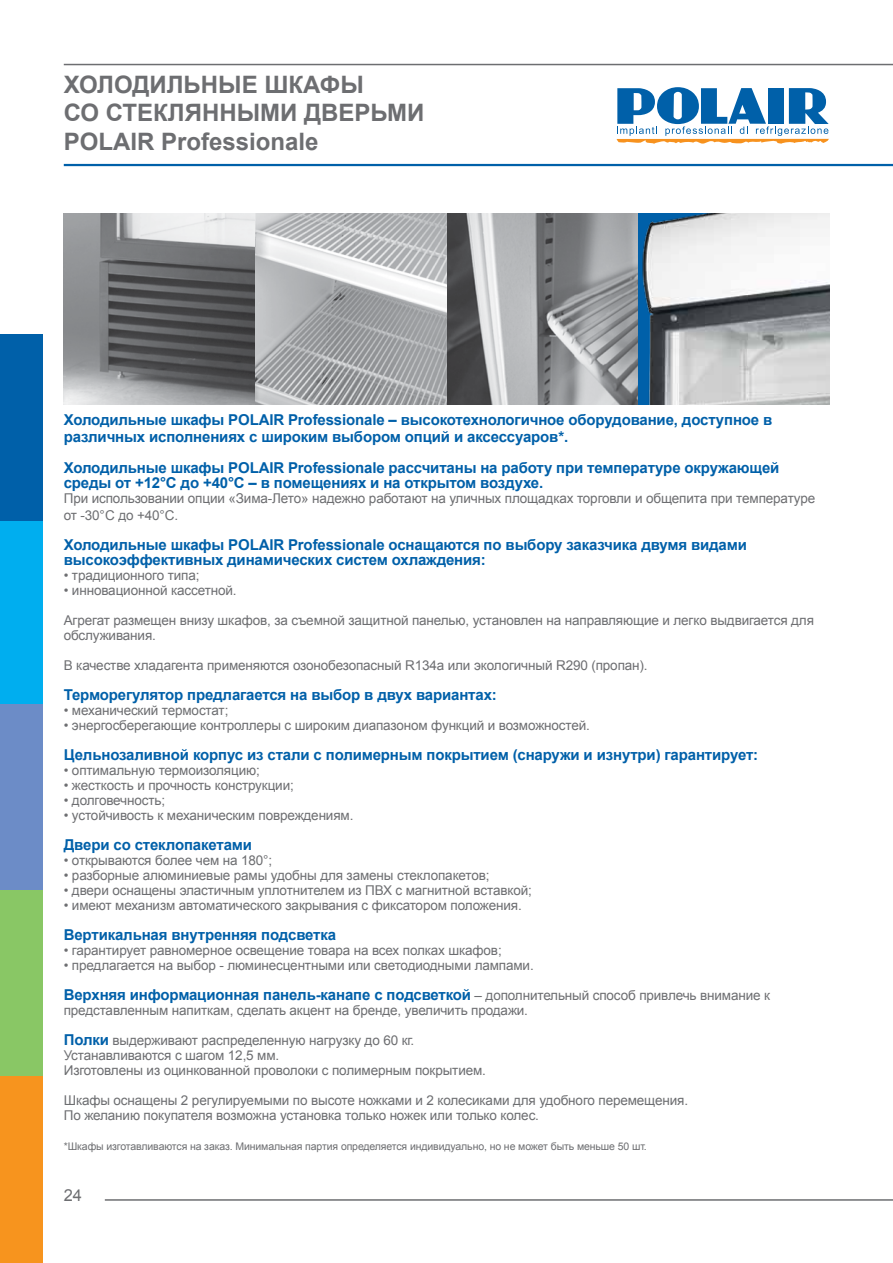
<style>
.page{position:relative;width:893px;height:1263px;background:#fff}
.page>*{position:absolute;margin:0;border:0;box-sizing:border-box;transform-origin:0 0}
.t1{font:700 24px/28.8px "Arial";color:#6d6e71}
.t2{font:16.5px "Arial";color:#6d6e71}
.t3{font:700 15px/15px "Arial";letter-spacing:-.01em;color:#0060a9}
.t4{font:13.5px/15px "Arial";letter-spacing:-.01em;color:#6d6e71}
.t5{font:10.5px "Arial";letter-spacing:-.01em;color:#6d6e71}
.s1{font-weight:400;font-size:13.5px;color:#6d6e71}
.s2{font-weight:700;font-size:15px;color:#0060a9}
</style>
<div class="page">
<div style="left:0;top:520px;width:43px;height:187px;background:#00aeef"></div>
<div style="left:0;top:334px;width:43px;height:186px;background:#0060a9"></div>
<div style="left:0;top:704px;width:43px;height:186px;background:#6c8cc7"></div>
<div style="left:0;top:890px;width:43px;height:187px;background:#89c765"></div>
<div style="left:0;top:1076px;width:43px;height:187px;background:#f7941e"></div>
<svg style="left:617px;top:87px;width:212px;height:57px"></svg>
<hr style="left:105px;top:1199px;width:788px;height:2px;background:#6d6e71">
<hr style="left:64px;top:64px;width:829px;height:1px;background:#6d6e71">
<hr style="left:64px;top:164px;width:829px;height:2px;background:#0060a9">
<img style="left:64px;top:213px;width:574px;height:191px">
<svg style="left:638px;top:213px;width:191px;height:191px"></svg>
<h1 class="t1" style="left:64px;top:71px;width:362px">ХОЛОДИЛЬНЫЕ ШКАФЫ<br>СО СТЕКЛЯННЫМИ ДВЕРЬМИ<br>POLAIR Professionale</h1>
<p class="t3" style="left:64px;top:412px;width:710px;line-height:16.5px">Холодильные шкафы POLAIR Professionale – высокотехнологичное оборудование, доступное в различных исполнениях с широким выбором опций и аксессуаров*.</p>
<p class="t3" style="left:64px;top:461px;width:717px">Холодильные шкафы POLAIR Professionale рассчитаны на работу при температуре окружающей среды от +12°С до +40°С – в помещениях и на открытом воздухе.</p>
<p class="t4" style="left:64px;top:491px;width:753px;line-height:16.2px">При использовании опции «Зима-Лето» надежно работают на уличных площадках торговли и общепита при температуре от -30°С до +40°С.</p>
<p class="t3" style="left:64px;top:537px;width:685px">Холодильные шкафы POLAIR Professionale оснащаются по выбору заказчика двумя видами высокоэффективных динамических систем охлаждения:</p>
<p class="t4" style="left:64px;top:567px;width:137px">• традиционного типа;</p>
<p class="t4" style="left:64px;top:582px;width:174px">• инновационной кассетной.</p>
<p class="t4" style="left:64px;top:612px;width:752px">Агрегат размещен внизу шкафов, за съемной защитной панелью, установлен на направляющие и легко выдвигается для обслуживания.</p>
<p class="t4" style="left:64px;top:657px;width:585px">В качестве хладагента применяются озонобезопасный R134a или экологичный R290 (пропан).</p>
<p class="t3" style="left:64px;top:687px;width:435px">Терморегулятор предлагается на выбор в двух вариантах:</p>
<p class="t4" style="left:64px;top:702px;width:166px">• механический термостат;</p>
<p class="t4" style="left:64px;top:717px;width:528px">• энергосберегающие контроллеры с широким диапазоном функций и возможностей.</p>
<p class="t3" style="left:64px;top:747px;width:696px">Цельнозаливной корпус из стали с полимерным покрытием (снаружи и изнутри) гарантирует:</p>
<p class="t4" style="left:64px;top:762px;width:198px">• оптимальную термоизоляцию;</p>
<p class="t4" style="left:64px;top:777px;width:232px">• жесткость и прочность конструкции;</p>
<p class="t4" style="left:64px;top:792px;width:103px">• долговечность;</p>
<p class="t4" style="left:64px;top:807px;width:291px">• устойчивость к механическим повреждениям.</p>
<p class="t3" style="left:64px;top:837px;width:190px">Двери со стеклопакетами</p>
<p class="t4" style="left:64px;top:852px;width:210px">• открываются более чем на 180°;</p>
<p class="t4" style="left:64px;top:867px;width:427px">• разборные алюминиевые рамы удобны для замены стеклопакетов;</p>
<p class="t4" style="left:64px;top:882px;width:470px">• двери оснащены эластичным уплотнителем из ПВХ с магнитной вставкой;</p>
<p class="t4" style="left:64px;top:897px;width:459px">• имеют механизм автоматического закрывания с фиксатором положения.</p>
<p class="t3" style="left:64px;top:927px;width:274px">Вертикальная внутренняя подсветка</p>
<p class="t4" style="left:64px;top:942px;width:439px">• гарантирует равномерное освещение товара на всех полках шкафов;</p>
<p class="t4" style="left:64px;top:957px;width:471px">• предлагается на выбор - люминесцентными или светодиодными лампами.</p>
<p class="t3" style="left:64px;top:987px;width:708px">Верхняя информационная панель-канапе с подсветкой <span class="s1">– дополнительный способ привлечь внимание к</span></p>
<p class="t4" style="left:64px;top:1002px;width:466px">представленным напиткам, сделать акцент на бренде, увеличить продажи.</p>
<p class="t4" style="left:64px;top:1032px;width:424px"><span class="s2">Полки</span> выдерживают распределенную нагрузку до 60 кг.<br>Устанавливаются с шагом 12,5 мм.<br>Изготовлены из оцинкованной проволоки с полимерным покрытием.</p>
<p class="t4" style="left:64px;top:1092px;width:626px">Шкафы оснащены 2 регулируемыми по высоте ножками и 2 колесиками для удобного перемещения.<br>По желанию покупателя возможна установка только ножек или только колес.</p>
<p class="t5" style="left:64px;top:1139px;width:585px">*Шкафы изготавливаются на заказ. Минимальная партия определяется индивидуально, но не может быть меньше 50 шт.</p>
<p class="t2" style="left:64px;top:1184px;width:20px">24</p>
</div>
